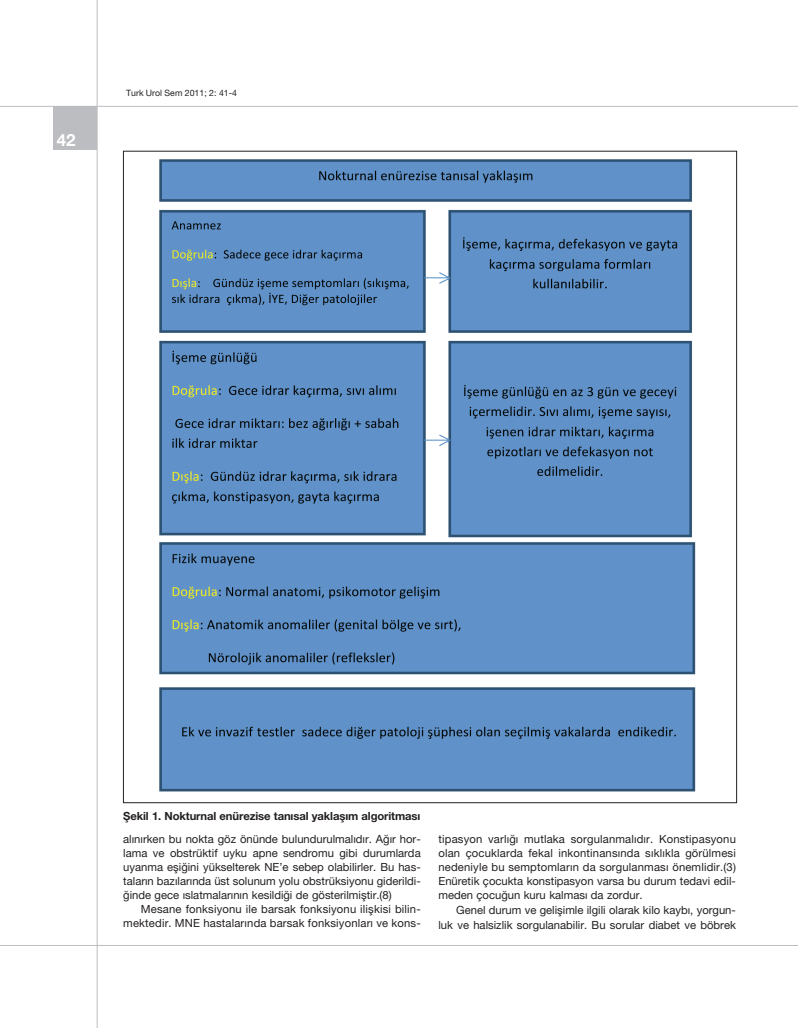
<style>
.page{position:relative;width:798px;height:1028px;background:#fff}
.page>*{position:absolute;margin:0;border:0;box-sizing:border-box;transform-origin:0 0}
.t1{font:700 16.88px "Helvetica Neu";color:#fff}
.t2{font:11.25px/14.1px "Helvetica Neu";color:#231f20;text-align:justify}
.t3{font:700 11.25px "Helvetica Neu";letter-spacing:-.01em;color:#231f20}
.t4{font:8.75px "Helvetica Neu";color:#231f20}
</style>
<div class="page">
<div style="left:54px;top:106px;width:43px;height:44px;background:#bcbdc0"></div>
<hr style="left:97px;top:0;width:1px;height:1028px;background:#bcbdc0">
<hr style="left:0;top:106px;width:797px;height:1px;background:#bcbdc0">
<hr style="left:0;top:945px;width:797px;height:1px;background:#bcbdc0">
<img style="left:159px;top:159px;width:537px;height:633px">
<h1 class="t1" style="left:57px;top:129px;width:20px">42</h1>
<p class="t4" style="left:126px;top:89px;width:112px">Turk Urol Sem 2011; 2: 41-4</p>
<p class="t3" style="left:123px;top:809px;width:298px">Şekil 1. Nokturnal enürezise tanısal yaklaşım algoritması</p>
<p class="t2" style="left:123px;top:832px;width:299px">alınırken bu nokta göz önünde bulundurulmalıdır. Ağır hor&shy;lama ve obstrüktif uyku apne sendromu gibi durumlarda uyanma eşiğini yükselterek NE’e sebep olabilirler. Bu has&shy;taların bazılarında üst solunum yolu obstrüksiyonu giderildi&shy;ğinde gece ıslatmalarının kesildiği de gösterilmiştir.(8)</p>
<p class="t2" style="left:123px;top:903px;width:299px;text-align:right">Mesane fonksiyonu ile barsak fonksiyonu ilişkisi bilin&shy;mektedir. MNE hastalarında barsak fonksiyonları ve kons-</p>
<p class="t2" style="left:438px;top:832px;width:299px">tipasyon varlığı mutlaka sorgulanmalıdır. Konstipasyonu olan çocuklarda fekal inkontinansında sıklıkla görülmesi nedeniyle bu semptomların da sorgulanması önemlidir.(3)<br>Enüretik çocukta konstipasyon varsa bu durum tedavi edil&shy;meden çocuğun kuru kalması da zordur.</p>
<p class="t2" style="left:438px;top:903px;width:299px;line-height:14.8px;text-align:right">Genel durum ve gelişimle ilgili olarak kilo kaybı, yorgun-<br>luk ve halsizlik sorgulanabilir. Bu sorular diabet ve böbrek</p>
</div>
